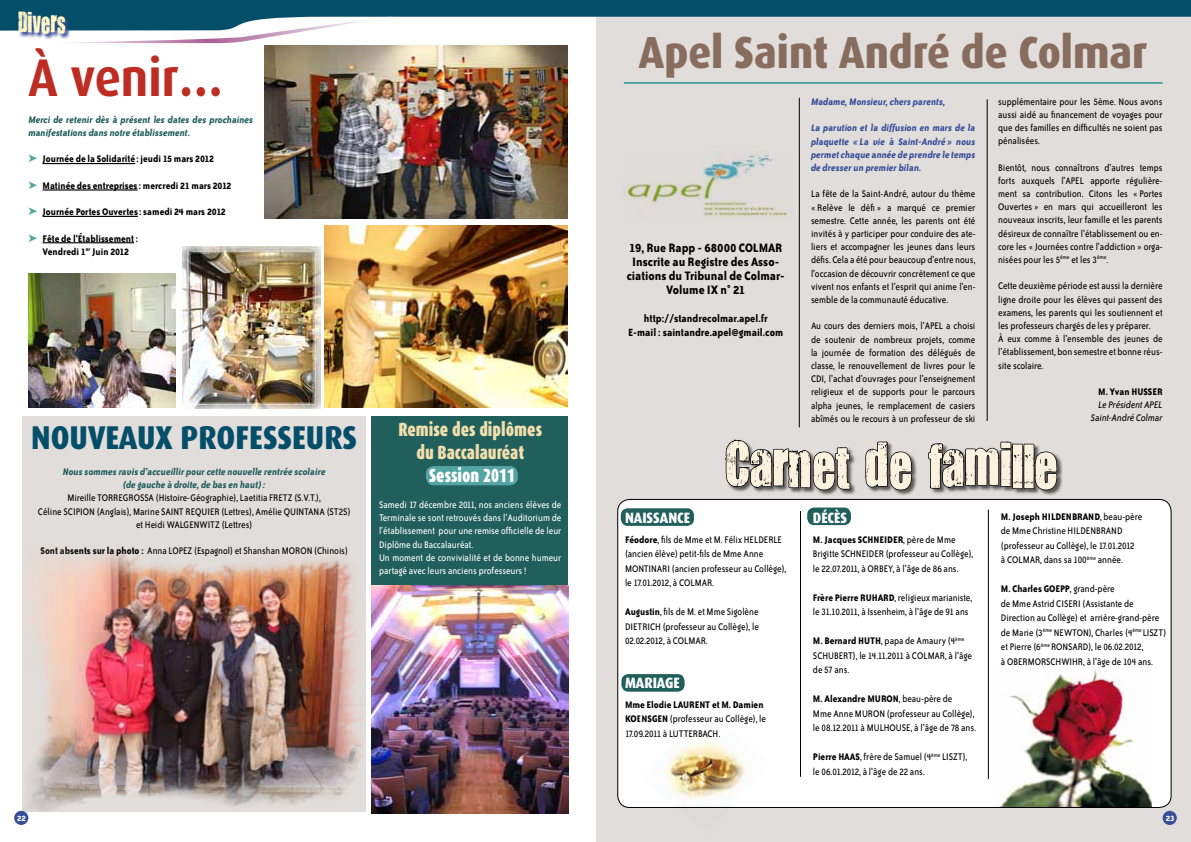
<style>
.page{position:relative;width:1191px;height:842px;background:#fff}
.page>*{position:absolute;margin:0;border:0;box-sizing:border-box;transform-origin:0 0}
.t1{font:700 53px "Dax";color:#bd2d24;scale:.9 1}
.t2{font:51.1px "You Are Loved";color:#faf2df}
.t3{font:800 45px "Dax";color:#886d5e;scale:.9 1}
.t4{font:800 33px "Dax";color:#044e69;scale:.9 1}
.t5{font:24px "You Are Loved";color:#fff9c7;scale:.85 1}
.t6{font:900 19px/22.8px "Dax";color:#f3dfad;text-align:center;scale:.9 1}
.t7{font:900 19px "Dax";color:#fff;scale:.9 1}
.t8{font:800 15px "Dax";color:#fff;scale:.9 1}
.t9{font:700 14px/14px "Bailey Sans ITC";color:#000;text-align:center;scale:.9 1}
.t10{font:700 12px/14px "Bailey Sans ITC";color:#000;text-align:center;scale:.9 1}
.t11{font:11px/13.2px "Bailey Sans ITC";color:#000;scale:.9 1}
.t12{font:11px/13.2px "Bailey Sans ITC";color:#fff;scale:.9 1}
.t13{font:italic 700 11px/13.2px "Bailey Sans ITC";color:#215f5c;scale:.9 1}
.t14{font:700 11px/13.2px "Bailey Sans ITC";color:#000;text-align:center;scale:.9 1}
.t15{font:italic 700 11px/13.2px "Bailey Sans ITC";color:#394e99;text-align:justify;scale:.9 1}
.t16{font:italic 11px/13.2px "Bailey Sans ITC";color:#000;text-align:right;scale:.9 1}
.t17{font:700 9px "Bailey Sans ITC";color:#fff}
.s1{color:#54a5a1}
.s2{font-weight:700}
</style>
<div class="page">
<div style="left:596px;top:0;width:595px;height:842px;background:#e1dddb"></div>
<div style="left:371px;top:416px;width:197px;height:396px;background:#215f5c"></div>
<div style="left:23px;top:416px;width:343px;height:396px;background:#e1dddb"></div>
<img style="left:264px;top:45px;width:303px;height:174px">
<svg style="left:0;top:0;width:1191px;height:43px"></svg>
<div style="left:14px;top:811px;width:14px;height:14px;background:#394e99;border-radius:50%"></div>
<div style="left:618px;top:499px;width:553px;height:308px;background:#fff;border-radius:12px"></div>
<div style="left:621px;top:508px;width:73px;height:18px;background:#215f5c;border-radius:7px"></div>
<div style="left:725px;top:439px;width:338px;height:57px;background:#000;opacity:.6"></div>
<svg style="left:725px;top:439px;width:126px;height:52px"></svg>
<svg style="left:864px;top:441px;width:49px;height:50px"></svg>
<svg style="left:927px;top:440px;width:131px;height:51px"></svg>
<hr style="left:800px;top:511px;width:1px;height:266px;background:#000">
<div style="left:621px;top:674px;width:63px;height:18px;background:#215f5c;border-radius:7px"></div>
<img style="left:999px;top:669px;width:152px;height:138px">
<hr style="left:988px;top:510px;width:1px;height:269px;background:#000">
<div style="left:807px;top:507px;width:44px;height:18px;background:#215f5c;border-radius:7px"></div>
<div style="left:1162px;top:811px;width:14px;height:14px;background:#394e99;border-radius:50%"></div>
<hr style="left:43px;top:163px;width:92px;height:1px;background:#000">
<hr style="left:43px;top:189px;width:95px;height:2px;background:#000">
<hr style="left:43px;top:216px;width:95px;height:1px;background:#000">
<hr style="left:43px;top:242px;width:91px;height:1px;background:#000">
<img style="left:28px;top:273px;width:148px;height:134px">
<img style="left:182px;top:247px;width:138px;height:162px">
<img style="left:324px;top:226px;width:243px;height:182px">
<img style="left:28px;top:551px;width:334px;height:260px">
<img style="left:371px;top:585px;width:197px;height:229px">
<img style="left:624px;top:152px;width:164px;height:64px">
<div style="left:426px;top:466px;width:92px;height:19px;background:#54a5a1;border-radius:8px"></div>
<hr style="left:799px;top:98px;width:1px;height:329px;background:#000">
<hr style="left:986px;top:99px;width:1px;height:322px;background:#000">
<hr style="left:624px;top:82px;width:538px;height:2px;background:#54a5a1">
<img style="left:642px;top:739px;width:126px;height:69px">
<h3 class="t5" style="left:18px;top:6px;width:57px">Divers</h3>
<h1 class="t1" style="left:28px;top:48px;width:218px">À venir…</h1>
<p class="t13" style="left:28px;top:113px;width:251px">Merci de retenir dès à présent les dates des prochaines manifestations dans notre établissement.</p>
<p class="t14" style="left:28px;top:152px;width:208px"><span class="s1">➤</span> Journée de la Solidarité : jeudi 15 mars 2012</p>
<p class="t14" style="left:28px;top:179px;width:227px"><span class="s1">➤</span> Matinée des entreprises : mercredi 21 mars 2012</p>
<p class="t14" style="left:28px;top:205px;width:221px"><span class="s1">➤</span> Journée Portes Ouvertes : samedi 24 mars 2012</p>
<p class="t14" style="left:28px;top:232px;width:123px"><span class="s1">➤</span> Fête de l’Établissement :<br>Vendredi 1<sup>er</sup> Juin 2012</p>
<h3 class="t4" style="left:31px;top:418px;width:364px">NOUVEAUX PROFESSEURS</h3>
<p class="t13" style="left:63px;top:465px;width:294px;text-align:center">Nous sommes ravis d’accueillir pour cette nouvelle rentrée scolaire (de gauche à droite, de bas en haut) :</p>
<p class="t11" style="left:38px;top:492px;width:349px;text-align:center">Mireille TORREGROSSA (Histoire-Géographie), Laetitia FRETZ (S.V.T.),<br>Céline SCIPION (Anglais), Marine SAINT REQUIER (Lettres), Amélie QUINTANA (ST2S) et Heidi WALGENWITZ (Lettres)</p>
<p class="t11" style="left:41px;top:544px;width:343px"><span class="s2">Sont absents sur la photo :</span> Anna LOPEZ (Espagnol) et Shanshan MORON (Chinois)</p>
<h3 class="t6" style="left:398px;top:418px;width:161px">Remise des diplômes du Baccalauréat</h3>
<h3 class="t7" style="left:429px;top:464px;width:97px">Session 2011</h3>
<p class="t12" style="left:379px;top:498px;width:204px">Samedi 17 décembre 2011, nos anciens élèves de Terminale se sont retrouvés dans l’Auditorium de l’établissement pour une remise officielle de leur Diplôme du Baccalauréat.<br>Un moment de convivialité et de bonne humeur partagé avec leurs anciens professeurs !</p>
<p class="t17" style="left:17px;top:813px;width:10px">22</p>
<h3 class="t3" style="left:639px;top:27px;width:566px">Apel Saint André de Colmar</h3>
<p class="t9" style="left:626px;top:241px;width:177px">19, Rue Rapp - 68000 COLMAR<br>Inscrite au Registre des Asso&shy;ciations du Tribunal de Colmar-<br>Volume IX n° 21</p>
<p class="t10" style="left:628px;top:311px;width:174px">http://standrecolmar.apel.fr<br>E-mail : saintandre.apel@gmail.com</p>
<p class="t15" style="left:811px;top:95px;width:151px">Madame, Monsieur, chers parents,</p>
<p class="t15" style="left:811px;top:121px;width:184px">La parution et la diffusion en mars de la plaquette « La vie à Saint-André » nous permet chaque année de prendre le temps de dresser un premier bilan.</p>
<p class="t11" style="left:811px;top:188px;width:184px;text-align:justify">La fête de la Saint-André, autour du thème « Relève le défi » a marqué ce premier semestre. Cette année, les parents ont été invités à y participer pour conduire des ate&shy;liers et accompagner les jeunes dans leurs défis. Cela a été pour beaucoup d’entre nous, l’occasion de découvrir concrètement ce que vivent nos enfants et l’esprit qui anime l’en&shy;semble de la communauté éducative.</p>
<p class="t11" style="left:811px;top:320px;width:184px;text-align:justify">Au cours des derniers mois, l’APEL a choisi de soutenir de nombreux projets, comme la journée de formation des délégués de classe, le renouvellement de livres pour le CDI, l’achat d’ouvrages pour l’enseignement religieux et de supports pour le parcours alpha jeunes, le remplacement de casiers abîmés ou le recours à un professeur de ski</p>
<p class="t11" style="left:998px;top:95px;width:184px;text-align:justify">supplémentaire pour les 5ème. Nous avons aussi aidé au financement de voyages pour que des familles en difficultés ne soient pas pénalisées.</p>
<p class="t11" style="left:998px;top:161px;width:184px;text-align:justify">Bientôt, nous connaîtrons d’autres temps forts auxquels l’APEL apporte régulière&shy;ment sa contribution. Citons les « Portes Ouvertes » en mars qui accueilleront les nouveaux inscrits, leur famille et les parents désireux de connaître l’établissement ou en&shy;core les « Journées contre l’addiction » orga&shy;nisées pour les 5<sup>ème</sup> et les 3<sup>ème</sup>.</p>
<p class="t11" style="left:998px;top:280px;width:184px">Cette deuxième période est aussi la dernière ligne droite pour les élèves qui passent des examens, les parents qui les soutiennent et les professeurs chargés de les y préparer.<br>À eux comme à l’ensemble des jeunes de l’établissement, bon semestre et bonne réus&shy;site scolaire.</p>
<p class="t14" style="left:1098px;top:385px;width:73px">M. Yvan HUSSER</p>
<p class="t16" style="left:1091px;top:398px;width:81px">Le Président APEL<br>Saint-André Colmar</p>
<h2 class="t2" style="left:725px;top:430px;width:334px">Carnet de famille</h2>
<h3 class="t8" style="left:625px;top:509px;width:74px">NAISSANCE</h3>
<p class="t11" style="left:625px;top:532px;width:181px;line-height:14.5px"><span class="s2">Féodore</span>, fils de Mme et M. Félix HELDERLE (ancien élève) petit-fils de Mme Anne MONTINARI (ancien professeur au Collège), le 17.01.2012, à COLMAR.</p>
<p class="t11" style="left:625px;top:605px;width:150px;line-height:14.5px;text-align:justify"><span class="s2">Augustin</span>, fils de M. et Mme Sigolène DIETRICH (professeur au Collège), le 02.02.2012, à COLMAR.</p>
<h3 class="t8" style="left:625px;top:674px;width:63px">MARIAGE</h3>
<p class="t11" style="left:625px;top:697px;width:158px;line-height:14.5px"><span class="s2">Mme Elodie LAURENT et M. Damien<br>KOENSGEN</span> (professeur au Collège), le<br>17.09.2011 à LUTTERBACH.</p>
<h3 class="t8" style="left:813px;top:509px;width:40px">DÉCÈS</h3>
<p class="t11" style="left:813px;top:532px;width:180px;line-height:14.5px"><span class="s2">M. Jacques SCHNEIDER</span>, père de Mme<br>Brigitte SCHNEIDER (professeur au Collège), le 22.07.2011, à ORBEY, à l’âge de 86 ans.</p>
<p class="t11" style="left:813px;top:590px;width:178px;line-height:14.5px"><span class="s2">Frère Pierre RUHARD</span>, religieux marianiste, le 31.10.2011, à Issenheim, à l’âge de 91 ans</p>
<p class="t11" style="left:813px;top:634px;width:178px;line-height:14.5px"><span class="s2">M. Bernard HUTH</span>, papa de Amaury (4<sup>ème<br></sup>SCHUBERT), le 14.11.2011 à COLMAR, à l’âge de 57 ans.</p>
<p class="t11" style="left:813px;top:692px;width:183px;line-height:14.5px"><span class="s2">M. Alexandre MURON</span>, beau-père de<br>Mme Anne MURON (professeur au Collège), le 08.12.2011 à MULHOUSE, à l’âge de 78 ans.</p>
<p class="t11" style="left:813px;top:750px;width:173px;line-height:14.5px"><span class="s2">Pierre HAAS</span>, frère de Samuel (4<sup>ème</sup> LISZT), le 06.01.2012, à l’âge de 22 ans.</p>
<p class="t11" style="left:1001px;top:509px;width:159px;line-height:14.5px"><span class="s2">M. Joseph HILDENBRAND</span>, beau-père de Mme Christine HILDENBRAND (professeur au Collège), le 17.01.2012<br>à COLMAR, dans sa 100<sup>ème</sup> année.</p>
<p class="t11" style="left:1001px;top:582px;width:185px;line-height:14.5px"><span class="s2">M. Charles GOEPP</span>, grand-père<br>de Mme Astrid CISERI (Assistante de Direction au Collège) et arrière-grand-père de Marie (3<sup>ème</sup> NEWTON), Charles (4<sup>ème</sup> LISZT) et Pierre (6<sup>ème</sup> RONSARD), le 06.02.2012,<br>à OBERMORSCHWIHR, à l’âge de 104 ans.</p>
<p class="t17" style="left:1165px;top:813px;width:10px">23</p>
</div>
